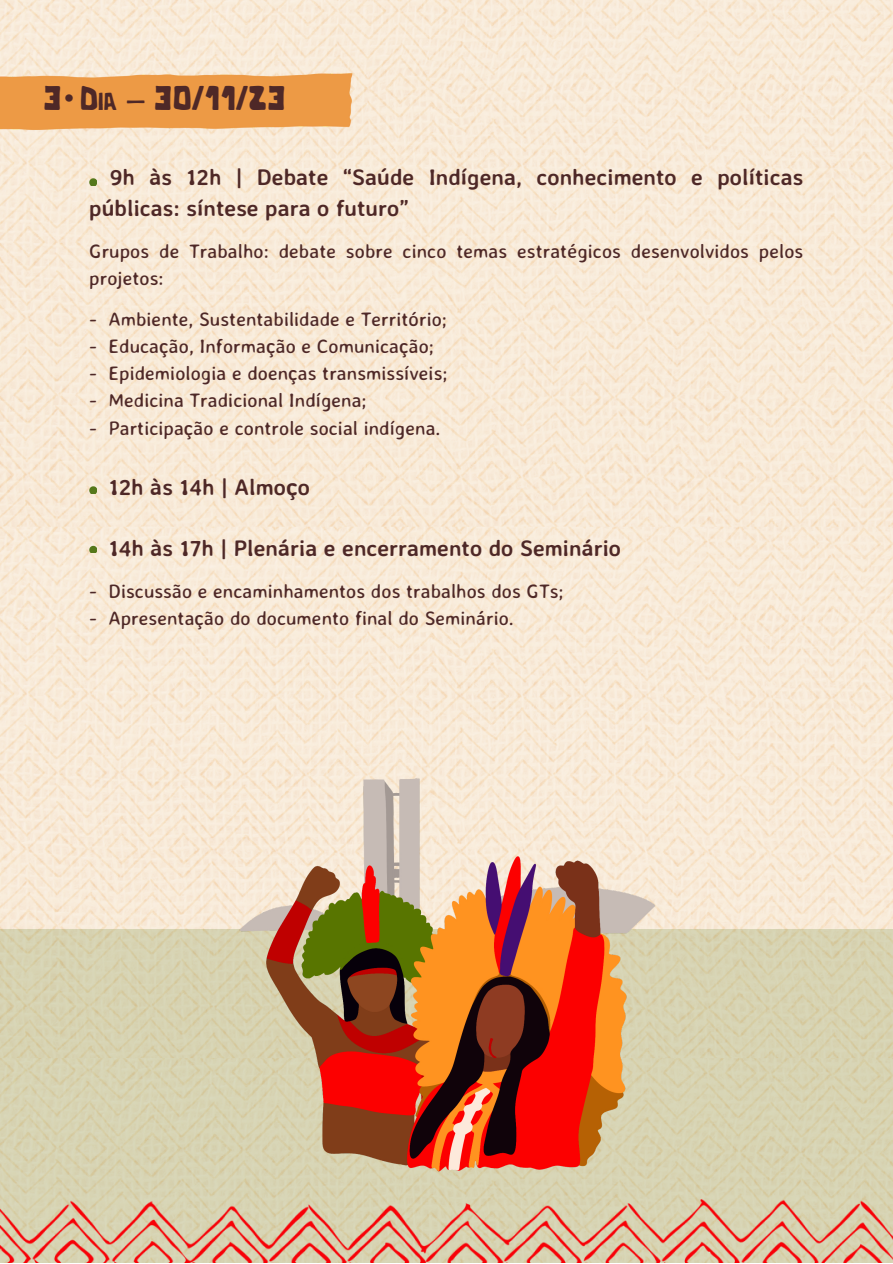
<style>
.page{position:relative;width:893px;height:1264px;background:#fff}
.page>*{position:absolute;margin:0;border:0;box-sizing:border-box;transform-origin:0 0}
.t1{font:34.5px "Cactus";color:#4e2827}
.t2{font:700 22.5px/30.6px "Averia Sans Libre";color:#4e2827}
.t3{font:19.5px/27.2px "Averia Sans Libre";color:#4e2827}
.t4{font:18px "Avatar";color:#4e2827}
.s1{color:#fff1e6}
</style>
<div class="page">
<img style="left:0;top:0;width:892px;height:929px">
<img style="left:0;top:40px;width:354px;height:125px">
<svg style="left:89px;top:178px;width:7px;height:7px"></svg>
<svg style="left:89px;top:486px;width:7px;height:7px"></svg>
<svg style="left:89px;top:546px;width:7px;height:6px"></svg>
<svg style="left:0;top:929px;width:892px;height:270px;background:#d6d2b0"></svg>
<img style="left:0;top:1199px;width:892px;height:63px">
<img style="left:202px;top:618px;width:488px;height:644px">
<p class="t1" style="left:43px;top:86px;width:20px">3</p>
<p class="t4" style="left:65px;top:93px;width:10px">º</p>
<p class="t1" style="left:81px;top:86px;width:206px">Dia – 30/11/23</p>
<p class="t2" style="left:89px;top:161px;width:715px;text-indent:14px"><span class="s1">.</span>9h às 12h | Debate “Saúde Indígena, conhecimento e políticas públicas: síntese para o futuro”</p>
<p class="t3" style="left:89px;top:237px;width:715px">Grupos de Trabalho: debate sobre cinco temas estratégicos desenvolvidos pelos projetos:</p>
<p class="t3" style="left:89px;top:305px;width:359px">- Ambiente, Sustentabilidade e Território;</p>
<p class="t3" style="left:89px;top:332px;width:346px">- Educação, Informação e Comunicação;</p>
<p class="t3" style="left:89px;top:359px;width:360px">- Epidemiologia e doenças transmissíveis;</p>
<p class="t3" style="left:89px;top:386px;width:279px">- Medicina Tradicional Indígena;</p>
<p class="t3" style="left:89px;top:413px;width:353px">- Participação e controle social indígena.</p>
<p class="t2" style="left:109px;top:471px;width:203px">12h às 14h | Almoço</p>
<p class="t2" style="left:109px;top:532px;width:514px">14h às 17h | Plenária e encerramento do Seminário</p>
<p class="t3" style="left:89px;top:577px;width:476px">- Discussão e encaminhamentos dos trabalhos dos GTs;</p>
<p class="t3" style="left:89px;top:604px;width:426px">- Apresentação do documento final do Seminário.</p>
</div>
